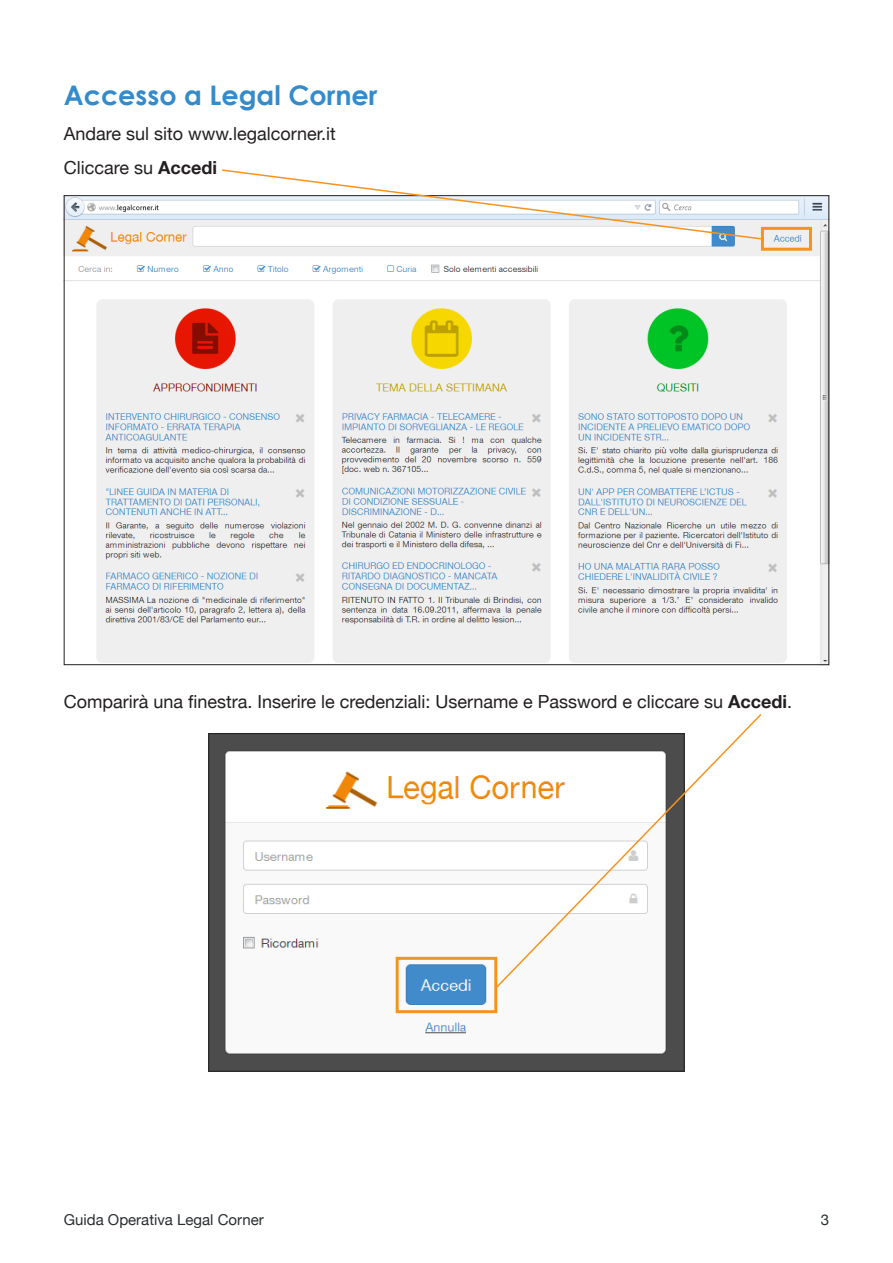
<style>
.page{position:relative;width:893px;height:1263px;background:#fff}
.page>*{position:absolute;margin:0;border:0;box-sizing:border-box;transform-origin:0 0}
.MdF_Sezione{font:700 27px "Century Gothic";color:#348bcb}
.t1{font:18px "Helvetica Neue";color:#231f20}
.t2{font:15px "Helvetica Neue";color:#292e31}
.s1{font-weight:700}
</style>
<div class="page">
<img style="left:66px;top:197px;width:761px;height:466px">
<img style="left:210px;top:735px;width:473px;height:334px">
<div style="left:761px;top:227px;width:51px;height:24px;border:3px solid #f7931d"></div>
<svg style="left:220px;top:169px;width:543px;height:71px"></svg>
<div style="left:396px;top:957px;width:101px;height:56px;border:3px solid #f7931d"></div>
<svg style="left:494px;top:714px;width:268px;height:275px"></svg>
<p class="MdF_Sezione" style="left:64px;top:75px;width:315px">Accesso a Legal Corner</p>
<p class="t1" style="left:64px;top:123px;width:273px">Andare sul sito www.legalcorner.it</p>
<p class="t1" style="left:64px;top:157px;width:155px">Cliccare su <span class="s1">Accedi</span></p>
<p class="t1" style="left:64px;top:691px;width:730px">Comparirà una finestra. Inserire le credenziali: Username e Password e cliccare su <span class="s1">Accedi</span>.</p>
<p class="t2" style="left:64px;top:1211px;width:202px">Guida Operativa Legal Corner</p>
<p class="t2" style="left:821px;top:1211px;width:10px">3</p>
</div>
